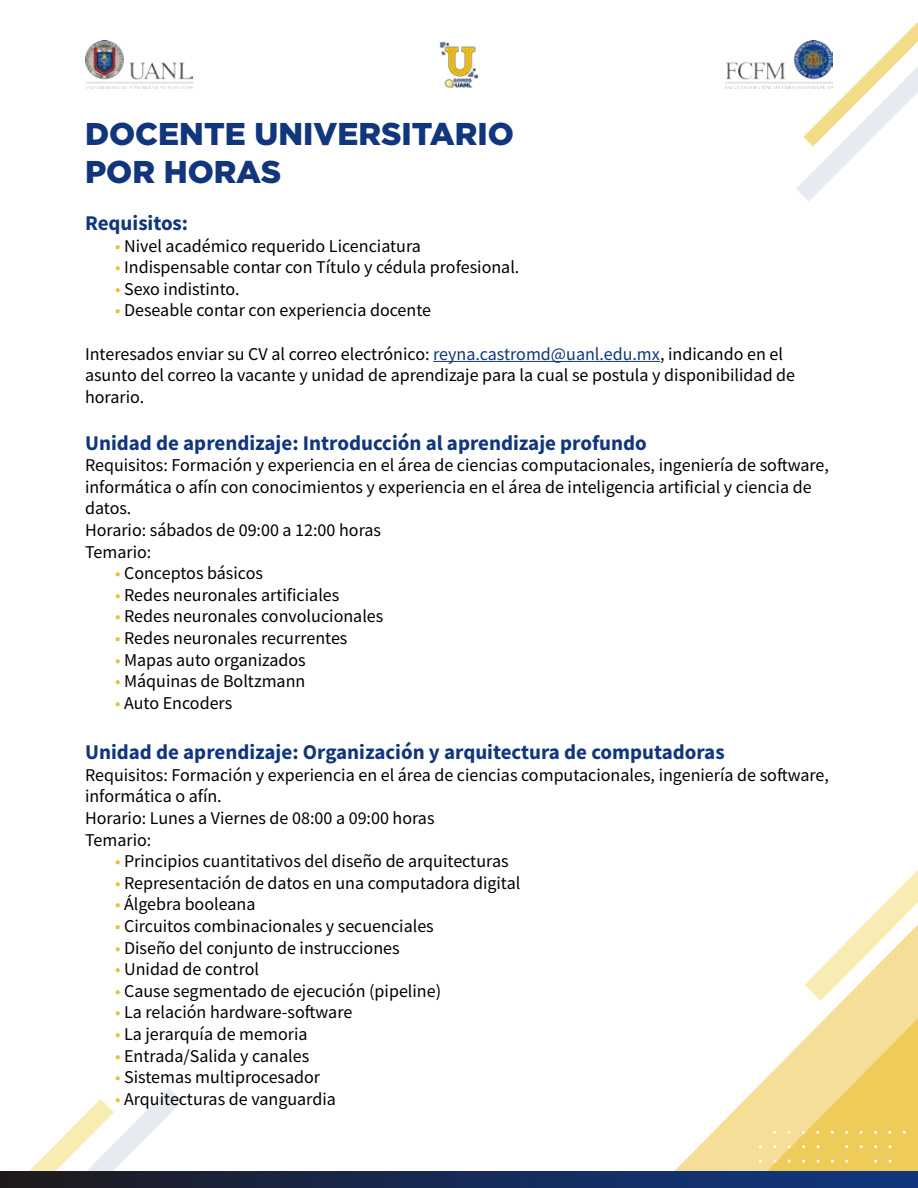
<style>
.page{position:relative;width:918px;height:1188px;background:#fff}
.page>*{position:absolute;margin:0;border:0;box-sizing:border-box;transform-origin:0 0}
.t1{font:900 31.5px/37.8px "Gotham";color:#11367d}
.t2{font:700 21px "Source Sans Pro";color:#11367d}
.t3{font:18px/21.6px "Source Sans Pro";color:#000}
.s1{color:#ecbf31}
.s2{color:#11367d}
</style>
<div class="page">
<svg style="left:674px;top:1103px;width:68px;height:68px"></svg>
<svg style="left:796px;top:22px;width:122px;height:179px"></svg>
<svg style="left:29px;top:1088px;width:153px;height:83px"></svg>
<svg style="left:742px;top:870px;width:176px;height:301px"></svg>
<div style="left:0;top:1171px;width:918px;height:17px;background:linear-gradient(to right,#1e1b20,#103885)"></div>
<hr style="left:433px;top:361px;width:227px;height:1px;background:#11367d">
<img style="left:725px;top:40px;width:108px;height:49px">
<img style="left:85px;top:40px;width:108px;height:49px">
<img style="left:439px;top:42px;width:40px;height:46px">
<h1 class="t1" style="left:85px;top:115px;width:430px">DOCENTE UNIVERSITARIO<br>POR HORAS</h1>
<p class="t2" style="left:85px;top:209px;width:105px">Requisitos:</p>
<p class="t3" style="left:115px;top:235px;width:307px"><span class="s1">•</span> Nivel académico requerido Licenciatura</p>
<p class="t3" style="left:115px;top:256px;width:406px"><span class="s1">•</span> Indispensable contar con Título y cédula profesional.</p>
<p class="t3" style="left:115px;top:278px;width:126px"><span class="s1">•</span> Sexo indistinto.</p>
<p class="t3" style="left:115px;top:300px;width:318px"><span class="s1">•</span> Deseable contar con experiencia docente</p>
<p class="t3" style="left:85px;top:343px;width:712px">Interesados enviar su CV al correo electrónico: <span class="s2">reyna.castromd@uanl.edu.mx</span>, indicando en el asunto del correo la vacante y unidad de aprendizaje para la cual se postula y disponibilidad de horario.</p>
<p class="t2" style="left:85px;top:428px;width:563px">Unidad de aprendizaje: Introducción al aprendizaje profundo</p>
<p class="t3" style="left:85px;top:454px;width:746px">Requisitos: Formación y experiencia en el área de ciencias computacionales, ingeniería de software, informática o afín con conocimientos y experiencia en el área de inteligencia artificial y ciencia de datos.<br>Horario: sábados de 09:00 a 12:00 horas<br>Temario:</p>
<p class="t3" style="left:115px;top:562px;width:149px"><span class="s1">•</span> Conceptos básicos</p>
<p class="t3" style="left:115px;top:584px;width:226px"><span class="s1">•</span> Redes neuronales artificiales</p>
<p class="t3" style="left:115px;top:606px;width:270px"><span class="s1">•</span> Redes neuronales convolucionales</p>
<p class="t3" style="left:115px;top:627px;width:234px"><span class="s1">•</span> Redes neuronales recurrentes</p>
<p class="t3" style="left:115px;top:649px;width:192px"><span class="s1">•</span> Mapas auto organizados</p>
<p class="t3" style="left:115px;top:670px;width:192px"><span class="s1">•</span> Máquinas de Boltzmann</p>
<p class="t3" style="left:115px;top:692px;width:119px"><span class="s1">•</span> Auto Encoders</p>
<p class="t2" style="left:85px;top:738px;width:641px">Unidad de aprendizaje: Organización y arquitectura de computadoras</p>
<p class="t3" style="left:85px;top:764px;width:746px">Requisitos: Formación y experiencia en el área de ciencias computacionales, ingeniería de software, informática o afín.<br>Horario: Lunes a Viernes de 08:00 a 09:00 horas<br>Temario:</p>
<p class="t3" style="left:115px;top:850px;width:395px"><span class="s1">•</span> Principios cuantitativos del diseño de arquitecturas</p>
<p class="t3" style="left:115px;top:872px;width:407px"><span class="s1">•</span> Representación de datos en una computadora digital</p>
<p class="t3" style="left:115px;top:894px;width:142px"><span class="s1">•</span> Álgebra booleana</p>
<p class="t3" style="left:115px;top:915px;width:320px"><span class="s1">•</span> Circuitos combinacionales y secuenciales</p>
<p class="t3" style="left:115px;top:937px;width:286px"><span class="s1">•</span> Diseño del conjunto de instrucciones</p>
<p class="t3" style="left:115px;top:958px;width:146px"><span class="s1">•</span> Unidad de control</p>
<p class="t3" style="left:115px;top:980px;width:328px"><span class="s1">•</span> Cause segmentado de ejecución (pipeline)</p>
<p class="t3" style="left:115px;top:1002px;width:239px"><span class="s1">•</span> La relación hardware-software</p>
<p class="t3" style="left:115px;top:1023px;width:194px"><span class="s1">•</span> La jerarquía de memoria</p>
<p class="t3" style="left:115px;top:1045px;width:196px"><span class="s1">•</span> Entrada/Salida y canales</p>
<p class="t3" style="left:115px;top:1066px;width:207px"><span class="s1">•</span> Sistemas multiprocesador</p>
<p class="t3" style="left:115px;top:1088px;width:222px"><span class="s1">•</span> Arquitecturas de vanguardia</p>
</div>
